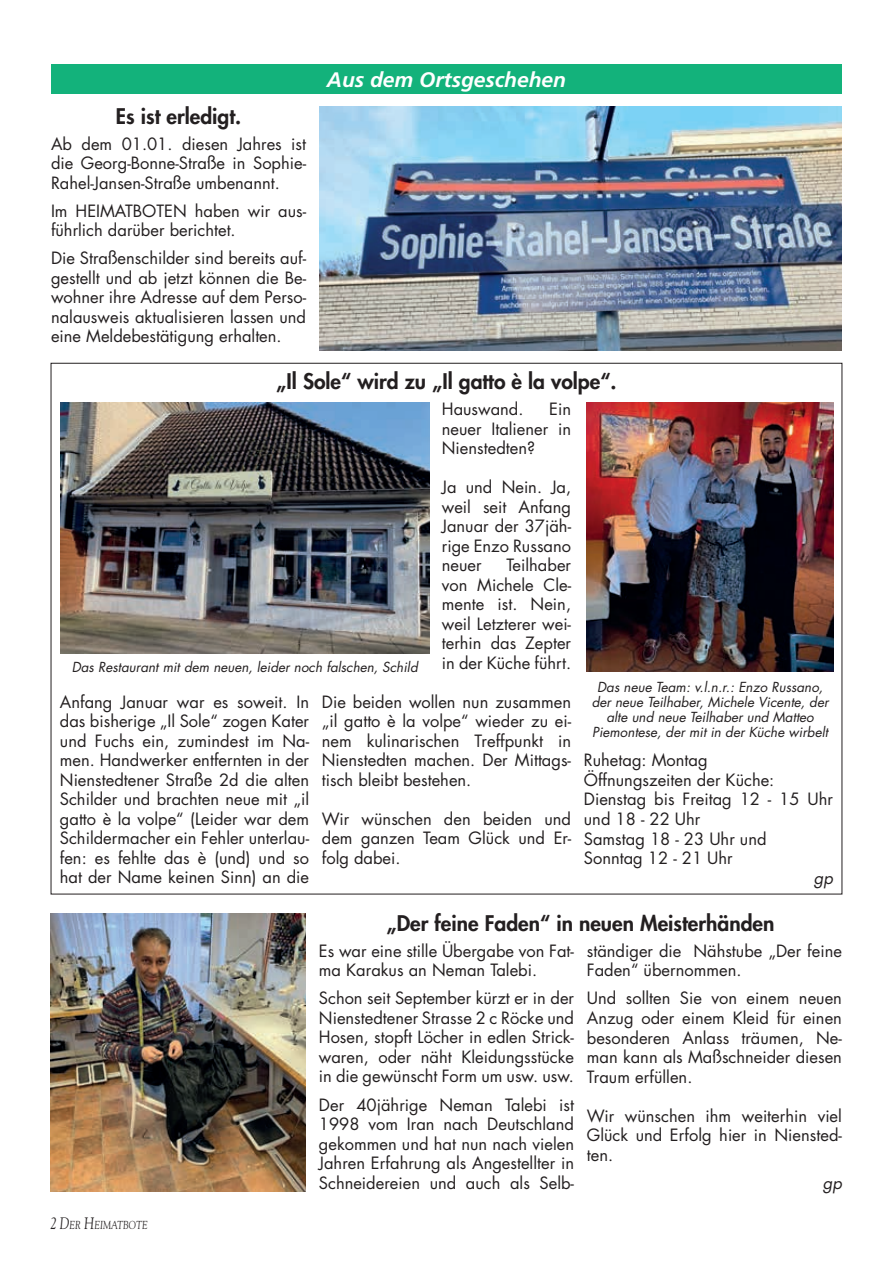
<style>
.page{position:relative;width:893px;height:1263px;background:#fff}
.page>*{position:absolute;margin:0;border:0;box-sizing:border-box;transform-origin:0 0}
.t1{font:800 21px "Futura Std";color:#231f20}
.t2{font:italic 700 21px "Frutiger LT Std";color:#fff}
.t3{font:16.5px/19.5px "Futura Std";color:#231f20;text-align:justify}
.t4{font:italic 16.5px "Futura Std";color:#231f20}
.t5{font:italic 13.5px/15px "Futura Std";color:#231f20;text-align:center}
.t6{font:italic 11.55px "Goudy Std";color:#231f20;scale:.8 1}
.s1{font-size:16.5px}
</style>
<div class="page">
<div style="left:51px;top:64px;width:791px;height:30px;background:#13b27b"></div>
<img style="left:319px;top:106px;width:523px;height:244px">
<img style="left:61px;top:403px;width:368px;height:250px">
<img style="left:587px;top:403px;width:246px;height:268px">
<img style="left:51px;top:914px;width:255px;height:277px">
<p class="t1" style="left:116px;top:103px;width:127px">Es ist erledigt.</p>
<p class="t3" style="left:51px;top:134px;width:257px">Ab dem 01.01. diesen Jahres ist die Georg-Bonne-Straße in Sophie-Rahel-Jansen-Straße umbenannt.</p>
<p class="t3" style="left:51px;top:201px;width:257px">Im HEIMATBOTEN haben wir aus&shy;führlich darüber berichtet.</p>
<p class="t3" style="left:51px;top:248px;width:257px">Die Straßenschilder sind bereits auf&shy;gestellt und ab jetzt können die Be&shy;wohner ihre Adresse auf dem Perso&shy;nalausweis aktualisieren lassen und eine Meldebestätigung erhalten.</p>
<p class="t2" style="left:327px;top:67px;width:241px">Aus dem Ortsgeschehen</p>
<p class="t1" style="left:276px;top:368px;width:342px">„Il Sole“ wird zu „Il gatto è la volpe“.</p>
<p class="t3" style="left:442px;top:400px;width:83px">Hauswand.</p>
<p class="t3" style="left:442px;top:400px;width:131px;text-indent:107px">Ein neuer Italiener in Nienstedten?</p>
<p class="t3" style="left:442px;top:478px;width:131px">Ja und Nein. Ja, weil seit Anfang Januar der 37jäh&shy;rige Enzo Russano neuer</p>
<p class="t3" style="left:442px;top:556px;width:131px;text-indent:65px">Teilhaber von Michele Cle&shy;mente ist. Nein, weil Letzterer wei&shy;terhin das Zepter in der Küche führt.</p>
<p class="t3" style="left:322px;top:692px;width:251px">Die beiden wollen nun zusammen „il gatto è la volpe“ wieder zu ei&shy;nem kulinarischen Treffpunkt in Nienstedten machen. Der Mittags&shy;tisch bleibt bestehen.</p>
<p class="t3" style="left:322px;top:809px;width:251px">Wir wünschen den beiden und dem ganzen Team Glück und Er&shy;folg dabei.</p>
<p class="t5" style="left:72px;top:659px;width:348px">Das Restaurant mit dem neuen, leider noch falschen, Schild</p>
<p class="t3" style="left:60px;top:692px;width:251px">Anfang Januar war es soweit. In das bisherige „Il Sole“ zogen Kater und Fuchs ein, zumindest im Na&shy;men. Handwerker entfernten in der Nienstedtener Straße 2d die alten Schilder und brachten neue mit „il gatto è la volpe“ (Leider war dem Schildermacher ein Fehler unterlau&shy;fen: es fehlte das è (und) und so hat der Name keinen Sinn) an die</p>
<p class="t5" style="left:592px;top:679px;width:238px">Das neue Team: v.l.n.r.: Enzo Russano, der neue Teilhaber, Michele Vicente, der alte und neue Teilhaber und Matteo Piemontese, der mit in der Küche wirbelt</p>
<p class="t3" style="left:584px;top:751px;width:251px;text-align:left">Ruhetag: Montag<br>Öffnungszeiten der Küche:<br>Dienstag bis Freitag 12 - 15 Uhr und 18 - 22 Uhr<br>Samstag 18 - 23 Uhr und<br>Sonntag 12 - 21 Uhr</p>
<p class="t4" style="left:814px;top:867px;width:21px">gp</p>
<p class="t6" style="left:50px;top:1217px;width:124px"><span class="s1">2</span> <span class="s1">D</span>ER <span class="s1">H</span>EIMATBOTE</p>
<p class="t1" style="left:386px;top:910px;width:389px">„Der feine Faden“ in neuen Meisterhänden</p>
<p class="t3" style="left:319px;top:941px;width:257px">Es war eine stille Übergabe von Fat&shy;ma Karakus an Neman Talebi.</p>
<p class="t3" style="left:319px;top:989px;width:257px">Schon seit September kürzt er in der Nienstedtener Strasse 2 c Röcke und Hosen, stopft Löcher in edlen Strick&shy;waren, oder näht Kleidungsstücke in die gewünscht Form um usw. usw.</p>
<p class="t3" style="left:319px;top:1095px;width:257px">Der 40jährige Neman Talebi ist 1998 vom Iran nach Deutschland gekommen und hat nun nach vielen Jahren Erfahrung als Angestellter in Schneidereien und auch als Selb-</p>
<p class="t3" style="left:587px;top:941px;width:257px">ständiger die Nähstube „Der feine<br>Faden“ übernommen.</p>
<p class="t3" style="left:587px;top:989px;width:257px">Und sollten Sie von einem neuen Anzug oder einem Kleid für einen besonderen Anlass träumen, Ne&shy;man kann als Maßschneider diesen Traum erfüllen.</p>
<p class="t3" style="left:587px;top:1106px;width:257px">Wir wünschen ihm weiterhin viel Glück und Erfolg hier in Niensted&shy;ten.</p>
<p class="t4" style="left:823px;top:1172px;width:21px">gp</p>
</div>
